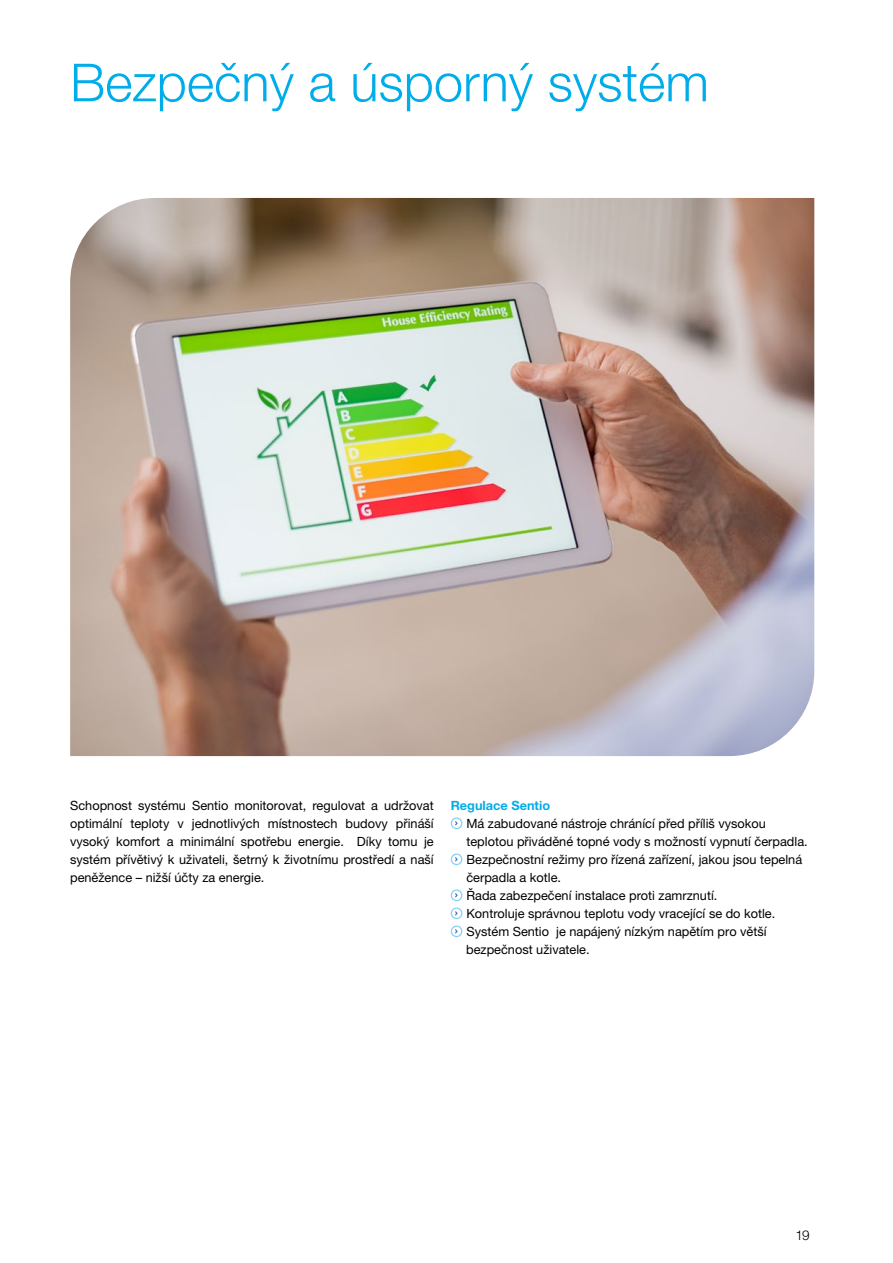
<style>
.page{position:relative;width:893px;height:1263px;background:#fff}
.page>*{position:absolute;margin:0;border:0;box-sizing:border-box;transform-origin:0 0}
.t1{font:300 52.5px "Helvetica Neue LT Pro";color:#00ace9}
.t2{font:300 13.5px "Helvetica Neue LT Pro";color:#000}
.t3{font:12.75px/18px "Helvetica Neue LT Pro";color:#000}
.t4{font:700 12.75px "Helvetica Neue LT Pro";color:#00ace9}
</style>
<div class="page">
<div style="left:451px;top:817px;width:11px;height:12px;border:1px solid #85d1f5;border-radius:50%"></div>
<div style="left:451px;top:853px;width:11px;height:12px;border:1px solid #85d1f5;border-radius:50%"></div>
<div style="left:451px;top:889px;width:11px;height:12px;border:1px solid #85d1f5;border-radius:50%"></div>
<div style="left:451px;top:907px;width:11px;height:12px;border:1px solid #85d1f5;border-radius:50%"></div>
<div style="left:451px;top:925px;width:11px;height:12px;border:1px solid #85d1f5;border-radius:50%"></div>
<img style="left:70px;top:198px;width:744px;height:558px">
<h1 class="t1" style="left:70px;top:50px;width:640px">Bezpečný a úsporný systém</h1>
<p class="t3" style="left:70px;top:796px;width:365px;text-align:justify">Schopnost systému Sentio monitorovat, regulovat a udržovat optimální teploty v jednotlivých místnostech budovy přináší vysoký komfort a minimální spotřebu energie. Díky tomu je systém přívětivý k uživateli, šetrný k životnímu prostředí a naší peněžence – nižší účty za energie.</p>
<p class="t4" style="left:451px;top:798px;width:101px">Regulace Sentio</p>
<p class="t3" style="left:466px;top:814px;width:341px">Má zabudované nástroje chránící před příliš vysokou teplotou přiváděné topné vody s možností vypnutí čerpadla.<br>Bezpečnostní režimy pro řízená zařízení, jakou jsou tepelná čerpadla a kotle.<br>Řada zabezpečení instalace proti zamrznutí.<br>Kontroluje správnou teplotu vody vracející se do kotle.<br>Systém Sentio je napájený nízkým napětím pro větší bezpečnost uživatele.</p>
<p class="t2" style="left:795px;top:1227px;width:16px">19</p>
</div>
